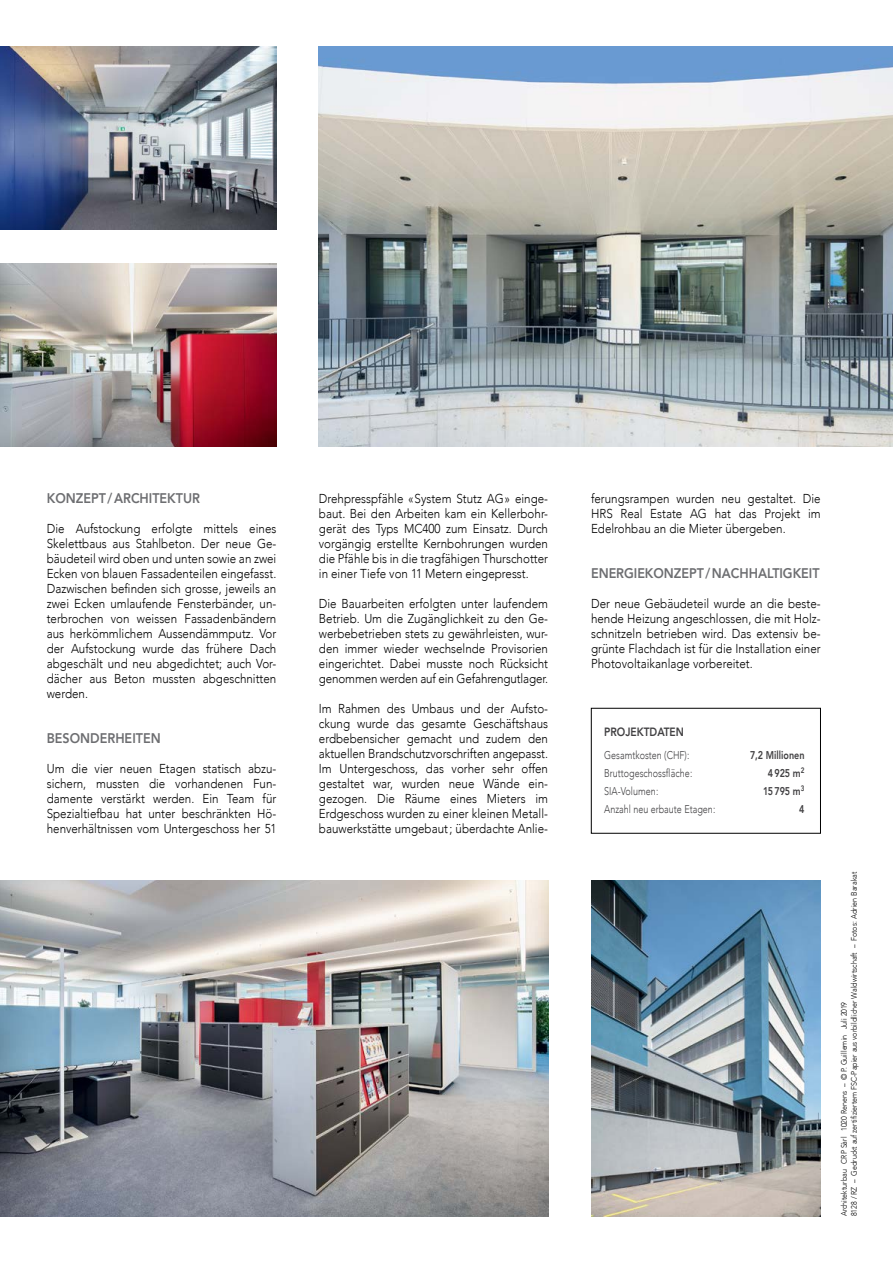
<style>
.page{position:relative;width:893px;height:1263px;background:#fff}
.page>*{position:absolute;margin:0;border:0;box-sizing:border-box;transform-origin:0 0}
.intertitre{font:800 13.95px "Avenir";color:#6d6e71;scale:.9 1}
.body_D{font:300 12.9px/15px "Avenir";color:#000;text-align:justify;scale:.9 1}
.t1{font:800 12px "Avenir";color:#414042;scale:.85 1}
.t2{font:300 11.25px "Avenir";color:#414042;scale:.8 1}
.t3{font:800 11.25px "Avenir";color:#414042;scale:.8 1}
.t4{font:300 7.95px "Avenir";color:#000;scale:.9 1}
</style>
<div class="page">
<img style="left:0;top:880px;width:549px;height:336px">
<img style="left:0;top:47px;width:276px;height:183px">
<img style="left:0;top:264px;width:276px;height:182px">
<img style="left:319px;top:47px;width:574px;height:399px">
<img style="left:591px;top:880px;width:230px;height:336px">
<div style="left:591px;top:708px;width:230px;height:125px;border:1px solid #000"></div>
<p class="intertitre" style="left:47px;top:487px;width:172px">KONZEPT/ARCHITEKTUR</p>
<p class="body_D" style="left:47px;top:521px;width:257px">Die Aufstockung erfolgte mittels eines Skelettbaus aus Stahlbeton. Der neue Ge&shy;bäudeteil wird oben und unten sowie an zwei Ecken von blauen Fassadenteilen eingefasst.<br>Dazwischen befinden sich grosse, jeweils an zwei Ecken umlaufende Fensterbänder, un&shy;terbrochen von weissen Fassadenbändern aus herkömmlichem Aussendämmputz. Vor der Aufstockung wurde das frühere Dach abgeschält und neu abgedichtet; auch Vor&shy;dächer aus Beton mussten abgeschnitten werden.</p>
<p class="intertitre" style="left:47px;top:727px;width:128px">BESONDERHEITEN</p>
<p class="body_D" style="left:47px;top:761px;width:257px">Um die vier neuen Etagen statisch abzu&shy;sichern, mussten die vorhandenen Fun&shy;damente verstärkt werden. Ein Team für Spezialtiefbau hat unter beschränkten Hö&shy;henverhältnissen vom Untergeschoss her 51</p>
<p class="body_D" style="left:319px;top:491px;width:256px">Drehpresspfähle «System Stutz AG» einge&shy;baut. Bei den Arbeiten kam ein Kellerbohr&shy;gerät des Typs MC400 zum Einsatz. Durch vorgängig erstellte Kernbohrungen wurden die Pfähle bis in die tragfähigen Thurschotter in einer Tiefe von 11 Metern eingepresst.</p>
<p class="body_D" style="left:319px;top:596px;width:256px">Die Bauarbeiten erfolgten unter laufendem Betrieb. Um die Zugänglichkeit zu den Ge&shy;werbebetrieben stets zu gewährleisten, wur&shy;den immer wieder wechselnde Provisorien eingerichtet. Dabei musste noch Rücksicht genommen werden auf ein Gefahrengutlager.</p>
<p class="body_D" style="left:319px;top:701px;width:256px">Im Rahmen des Umbaus und der Aufsto&shy;ckung wurde das gesamte Geschäftshaus erdbebensicher gemacht und zudem den aktuellen Brandschutzvorschriften angepasst.<br>Im Untergeschoss, das vorher sehr offen gestaltet war, wurden neue Wände ein&shy;gezogen. Die Räume eines Mieters im Erdgeschoss wurden zu einer kleinen Metall&shy;bauwerkstätte umgebaut; überdachte Anlie-</p>
<p class="body_D" style="left:591px;top:491px;width:257px">ferungsrampen wurden neu gestaltet. Die HRS Real Estate AG hat das Projekt im Edelrohbau an die Mieter übergeben.</p>
<p class="intertitre" style="left:591px;top:562px;width:255px">ENERGIEKONZEPT/NACHHALTIGKEIT</p>
<p class="body_D" style="left:591px;top:596px;width:257px">Der neue Gebäudeteil wurde an die beste&shy;hende Heizung angeschlossen, die mit Holz&shy;schnitzeln betrieben wird. Das extensiv be&shy;grünte Flachdach ist für die Installation einer Photovoltaikanlage vorbereitet.</p>
<p class="t1" style="left:604px;top:723px;width:95px">PROJEKTDATEN</p>
<p class="t2" style="left:604px;top:748px;width:108px">Gesamtkosten (CHF):</p>
<p class="t3" style="left:750px;top:746px;width:70px">7,2 Millionen</p>
<p class="t2" style="left:604px;top:766px;width:112px">Bruttogeschossfläche:</p>
<p class="t3" style="left:768px;top:764px;width:47px">4925 m<sup>2</sup></p>
<p class="t2" style="left:604px;top:784px;width:69px">SIA-Volumen:</p>
<p class="t3" style="left:763px;top:782px;width:53px">15795 m<sup>3</sup></p>
<p class="t2" style="left:604px;top:803px;width:141px">Anzahl neu erbaute Etagen:</p>
<p class="t3" style="left:799px;top:800px;width:8px">4</p>
<p class="t4" style="left:849px;top:1216px;width:384px;rotate:-90deg">8128 / RZ – Gedruckt auf zertifiziertem FSC-Papier aus vorbildlicher Waldwirtschaft – Fotos: Adrien Barakat</p>
<p class="t4" style="left:839px;top:1216px;width:240px;rotate:-90deg">Architekturbau CRP Sàrl 1020 Renens – © P. Guillemin Juli 2019</p>
</div>
